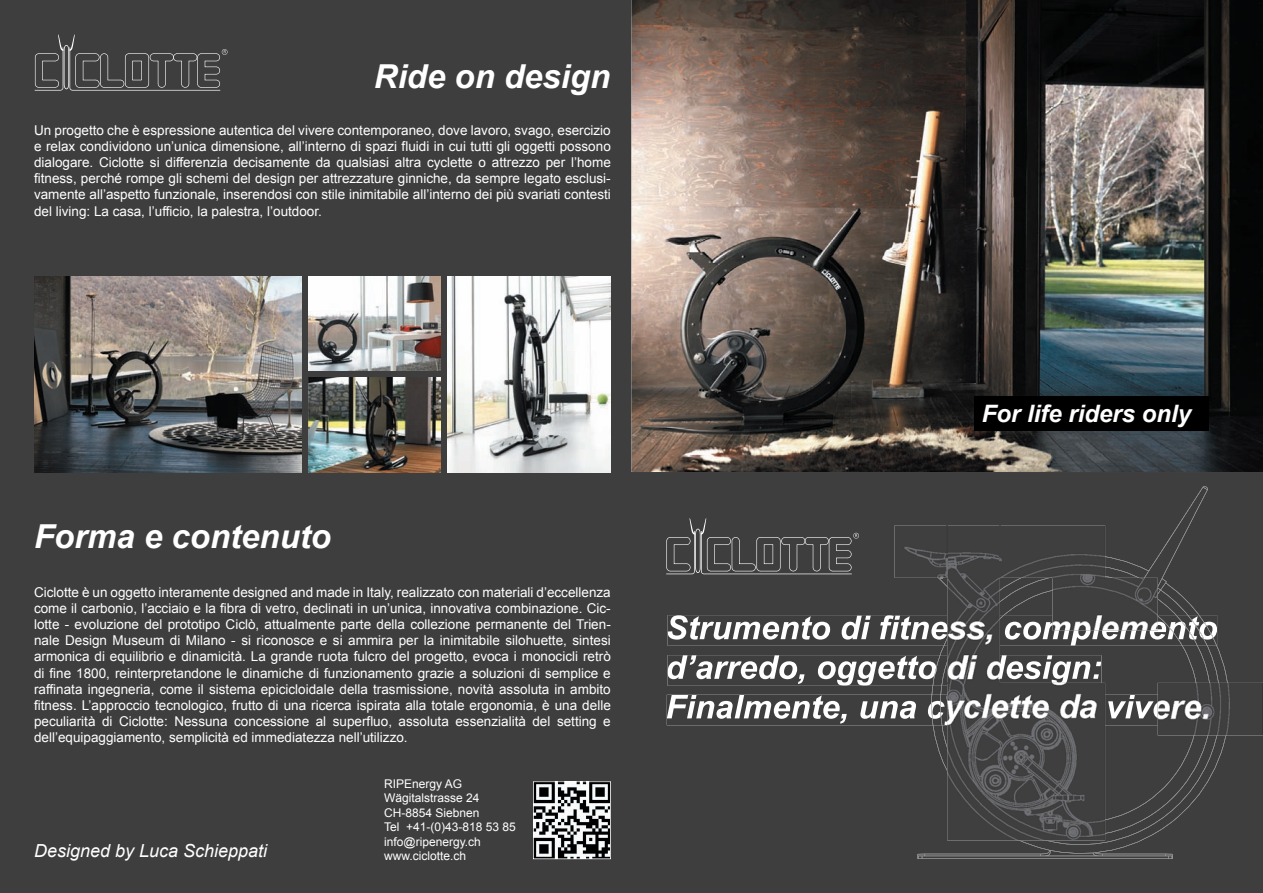
<style>
.page{position:relative;width:1263px;height:893px;background:#3e3e3f}
.page>*{position:absolute;margin:0;border:0;box-sizing:border-box;transform-origin:0 0}
.t1{font:italic 700 33px "Arial";color:#fff}
.t2{font:italic 700 24px "Arial";color:#fff}
.t3{font:italic 18px "Arial";color:#fff}
.t4{font:13.5px/16.2px "Arial";color:#fff;text-align:justify}
.t5{font:12px/14.4px "Arial";color:#fff}
</style>
<div class="page">
<img style="left:631px;top:0;width:420px;height:472px">
<img style="left:1051px;top:0;width:212px;height:472px">
<img style="left:34px;top:276px;width:267px;height:196px">
<img style="left:308px;top:276px;width:132px;height:95px">
<img style="left:308px;top:378px;width:132px;height:94px">
<img style="left:447px;top:276px;width:164px;height:196px">
<svg style="left:666px;top:486px;width:562px;height:373px;background:#4c4d4d"></svg>
<svg style="left:35px;top:34px;width:193px;height:57px;background:#4c4c4d"></svg>
<div style="left:974px;top:396px;width:235px;height:34px;background:#000"></div>
<img style="left:534px;top:782px;width:76px;height:76px">
<hr style="left:533px;top:782px;width:1px;height:77px;background:#fff">
<hr style="left:533px;top:858px;width:77px;height:1px;background:#fff">
<hr style="left:610px;top:782px;width:1px;height:77px;background:#fff">
<hr style="left:533px;top:781px;width:77px;height:1px;background:#fff">
<img style="left:946px;top:682px;width:160px;height:158px">
<img style="left:1157px;top:682px;width:106px;height:54px">
<img style="left:946px;top:525px;width:54px;height:158px">
<img style="left:1052px;top:577px;width:106px;height:54px">
<img style="left:895px;top:525px;width:53px;height:53px">
<img style="left:999px;top:525px;width:107px;height:53px">
<h1 class="t1" style="left:374px;top:54px;width:238px">Ride on design</h1>
<p class="t4" style="left:34px;top:122px;width:578px">Un progetto che è espressione autentica del vivere contemporaneo, dove lavoro, svago, esercizio e relax condividono un’unica dimensione, all’interno di spazi fluidi in cui tutti gli oggetti possono dialogare. Ciclotte si differenzia decisamente da qualsiasi altra cyclette o attrezzo per l’home fitness, perché rompe gli schemi del design per attrezzature ginniche, da sempre legato esclusi&shy;vamente all’aspetto funzionale, inserendosi con stile inimitabile all’interno dei più svariati contesti del living: La casa, l’ufficio, la palestra, l’outdoor.</p>
<h1 class="t1" style="left:34px;top:514px;width:299px">Forma e contenuto</h1>
<p class="t4" style="left:34px;top:584px;width:578px">Ciclotte è un oggetto interamente designed and made in Italy, realizzato con materiali d’eccellenza come il carbonio, l’acciaio e la fibra di vetro, declinati in un’unica, innovativa combinazione. Cic&shy;lotte - evoluzione del prototipo Ciclò, attualmente parte della collezione permanente del Trien&shy;nale Design Museum di Milano - si riconosce e si ammira per la inimitabile silohuette, sintesi armonica di equilibrio e dinamicità. La grande ruota fulcro del progetto, evoca i monocicli retrò di fine 1800, reinterpretandone le dinamiche di funzionamento grazie a soluzioni di semplice e raffinata ingegneria, come il sistema epicicloidale della trasmissione, novità assoluta in ambito fitness. L’approccio tecnologico, frutto di una ricerca ispirata alla totale ergonomia, è una delle peculiarità di Ciclotte: Nessuna concessione al superfluo, assoluta essenzialità del setting e dell’equipaggiamento, semplicità ed immediatezza nell’utilizzo.</p>
<h3 class="t3" style="left:34px;top:839px;width:235px">Designed by Luca Schieppati</h3>
<p class="t5" style="left:384px;top:777px;width:133px">RIPEnergy AG<br>Wägitalstrasse 24<br>CH-8854 Siebnen<br>Tel +41-(0)43-818 53 85 info@ripenergy.ch www.ciclotte.ch</p>
<h2 class="t2" style="left:982px;top:398px;width:211px">For life riders only</h2>
</div>
